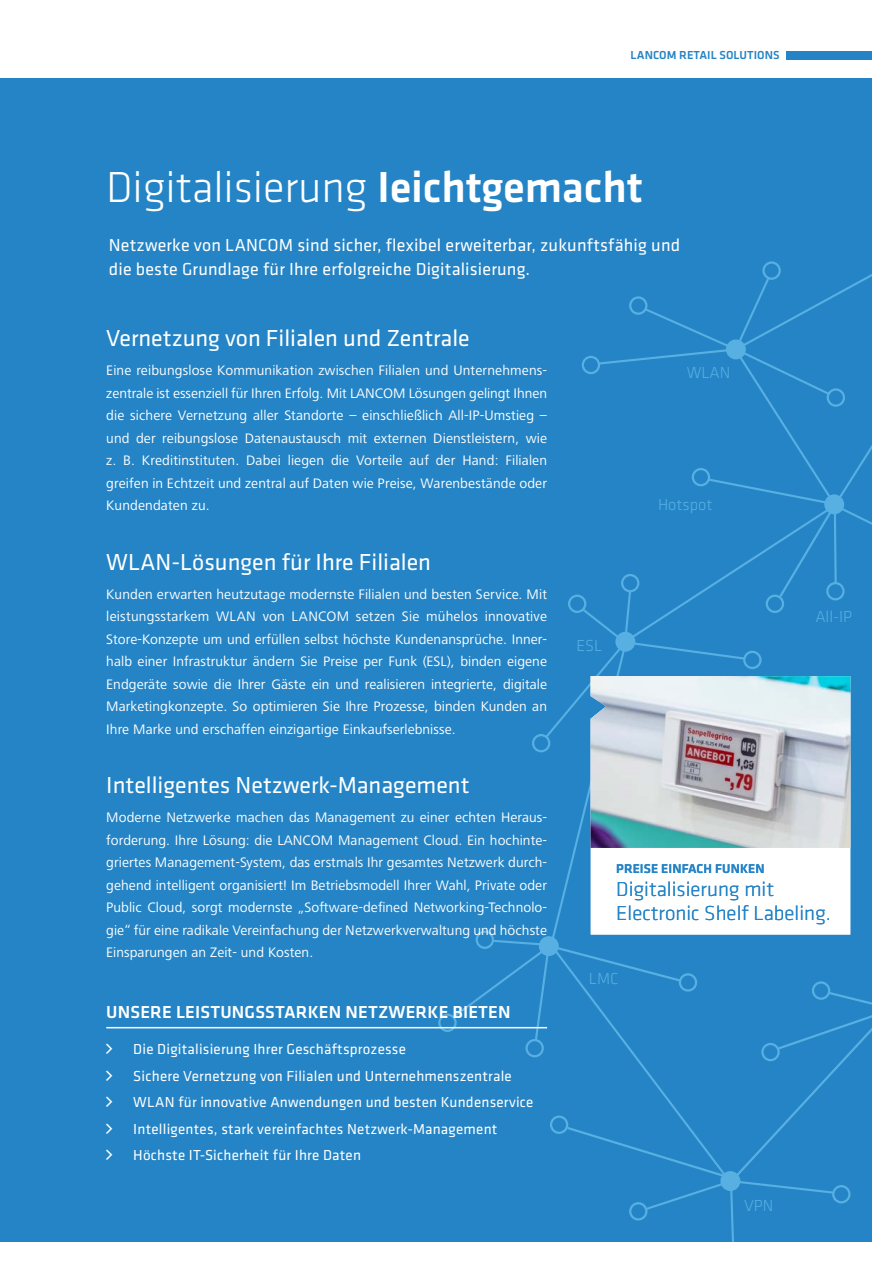
<style>
.page{position:relative;width:893px;height:1263px;background:#fff}
.page>*{position:absolute;margin:0;border:0;box-sizing:border-box;transform-origin:0 0}
.t1{font:300 45px "Klavika Basic";letter-spacing:-.005em;color:#fff}
.t2{font:24px "Klavika Basic";color:#fff}
.t3{font:300 21px/23.2px "Klavika Basic";color:#2484c6}
.t4{font:18px/24px "Klavika";letter-spacing:.01em;color:#fff}
.t5{font:500 18px "Klavika Basic";letter-spacing:.01em;color:#fff}
.t6{font:300 16.5px "Klavika Basic";color:#58b0e2}
.t7{font:15px/26.5px "Klavika Basic";letter-spacing:.015em;color:#fff}
.t8{font:14.25px/22.5px "Frutiger Next LT";letter-spacing:.005em;color:#fff;text-align:justify}
.t9{font:500 13.2px "Klavika Basic";letter-spacing:.01em;color:#2484c6}
.t10{font:500 12px "Klavika Basic";letter-spacing:.005em;color:#2484c6}
.s1{font-weight:500}
</style>
<div class="page">
<div style="left:0;top:79px;width:872px;height:1163px;background:#2484c6"></div>
<div style="left:438px;top:1013px;width:19px;height:19px;border:2px solid #58b0e2;border-radius:50%"></div>
<div style="left:762px;top:261px;width:19px;height:19px;border:2px solid #58b0e2;border-radius:50%"></div>
<svg style="left:450px;top:264px;width:422px;height:978px"></svg>
<div style="left:591px;top:848px;width:259px;height:87px;background:#fff"></div>
<img style="left:591px;top:676px;width:259px;height:172px">
<div style="left:787px;top:51px;width:85px;height:9px;background:#2484c6"></div>
<hr style="left:106px;top:1027px;width:441px;height:1px;background:#fff">
<p class="t10" style="left:630px;top:47px;width:151px">LANCOM RETAIL SOLUTIONS</p>
<h1 class="t1" style="left:106px;top:160px;width:538px">Digitalisierung <span class="s1">Ieichtgemacht</span></h1>
<p class="t4" style="left:109px;top:233px;width:573px">Netzwerke von LANCOM sind sicher, flexibel erweiterbar, zukunftsfähig und die beste Grundlage für Ihre erfolgreiche Digitalisierung.</p>
<h2 class="t2" style="left:106px;top:323px;width:365px">Vernetzung von Filialen und Zentrale</h2>
<p class="t8" style="left:106px;top:359px;width:442px">Eine reibungslose Kommunikation zwischen Filialen und Unternehmens&shy;zentrale ist essenziell für Ihren Erfolg. Mit LANCOM Lösungen gelingt Ihnen die sichere Vernetzung aller Standorte – einschließlich All-IP-Umstieg – und der reibungslose Datenaustausch mit externen Dienstleistern, wie z. B. Kreditinstituten. Dabei liegen die Vorteile auf der Hand: Filialen greifen in Echtzeit und zentral auf Daten wie Preise, Warenbestände oder Kundendaten zu.</p>
<h2 class="t2" style="left:106px;top:546px;width:326px">WLAN-Lösungen für Ihre Filialen</h2>
<p class="t8" style="left:106px;top:583px;width:442px">Kunden erwarten heutzutage modernste Filialen und besten Service. Mit leistungsstarkem WLAN von LANCOM setzen Sie mühelos innovative Store-Konzepte um und erfüllen selbst höchste Kundenansprüche. Inner&shy;halb einer Infrastruktur ändern Sie Preise per Funk (ESL), binden eigene Endgeräte sowie die Ihrer Gäste ein und realisieren integrierte, digitale Marketingkonzepte. So optimieren Sie Ihre Prozesse, binden Kunden an Ihre Marke und erschaffen einzigartige Einkaufserlebnisse.</p>
<h2 class="t2" style="left:106px;top:769px;width:365px">Intelligentes Netzwerk-Management</h2>
<p class="t8" style="left:106px;top:806px;width:442px">Moderne Netzwerke machen das Management zu einer echten Heraus&shy;forderung. Ihre Lösung: die LANCOM Management Cloud. Ein hochinte&shy;griertes Management-System, das erstmals Ihr gesamtes Netzwerk durch&shy;gehend intelligent organisiert! Im Betriebsmodell Ihrer Wahl, Private oder Public Cloud, sorgt modernste „Software-defined Networking-Technolo&shy;gie“ für eine radikale Vereinfachung der Netzwerkverwaltung und höchste Einsparungen an Zeit- und Kosten.</p>
<p class="t5" style="left:106px;top:1000px;width:406px">UNSERE LEISTUNGSSTARKEN NETZWERKE BIETEN</p>
<p class="t7" style="left:133px;top:1036px;width:402px">Die Digitalisierung Ihrer Geschäftsprozesse<br>Sichere Vernetzung von Filialen und Unternehmenszentrale WLAN für innovative Anwendungen und besten Kundenservice Intelligentes, stark vereinfachtes Netzwerk-Management Höchste IT-Sicherheit für Ihre Daten</p>
<p class="t6" style="left:687px;top:363px;width:45px">WLAN</p>
<p class="t6" style="left:576px;top:636px;width:27px">ESL</p>
<p class="t6" style="left:658px;top:494px;width:56px">Hotspot</p>
<p class="t6" style="left:815px;top:607px;width:38px">All-IP</p>
<p class="t9" style="left:616px;top:860px;width:150px">PREISE EINFACH FUNKEN</p>
<h3 class="t3" style="left:616px;top:877px;width:216px">Digitalisierung mit<br>Electronic Shelf Labeling.</h3>
<p class="t6" style="left:589px;top:969px;width:31px">LMC</p>
<p class="t6" style="left:744px;top:1196px;width:31px">VPN</p>
</div>
